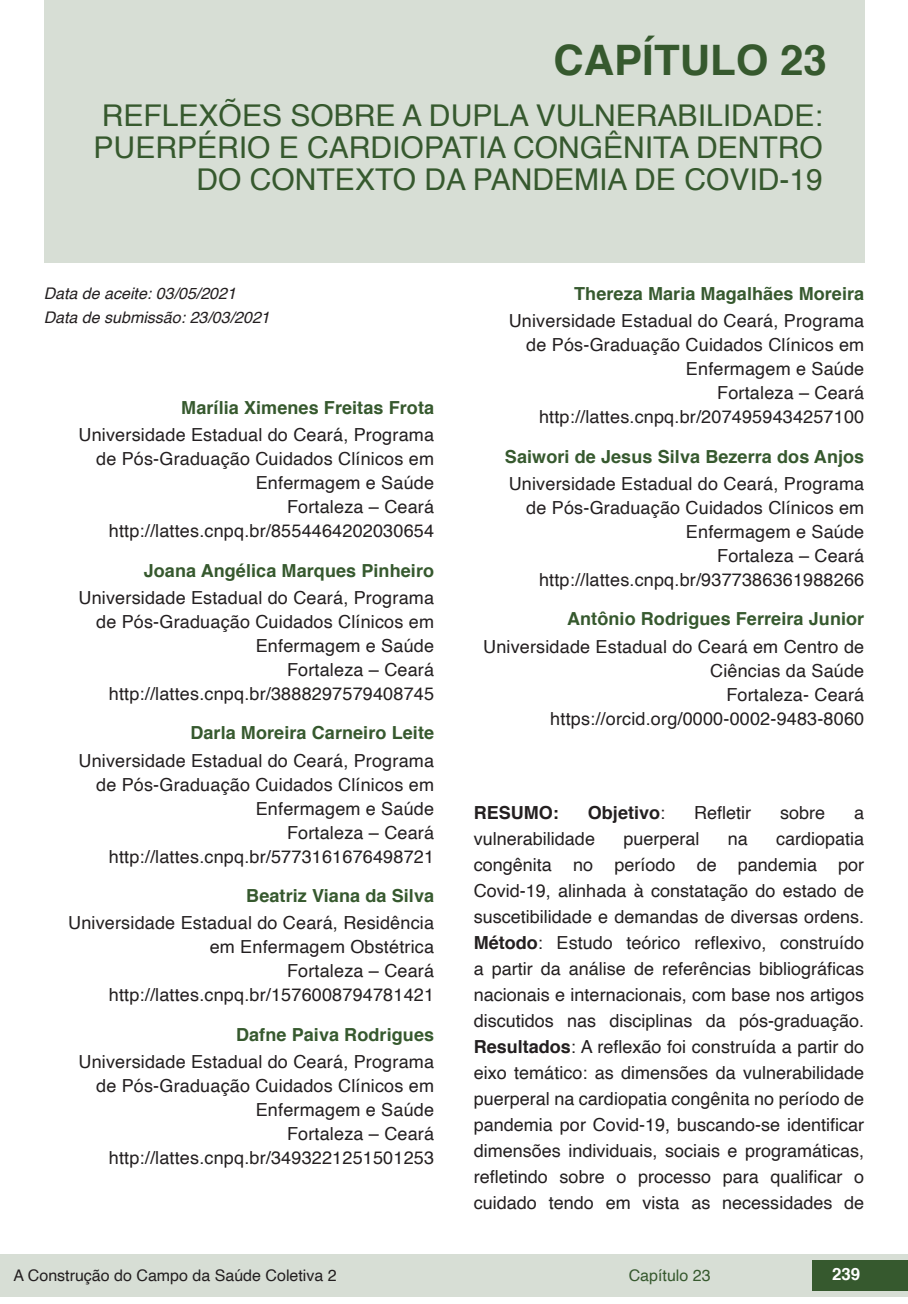
<style>
.page{position:relative;width:908px;height:1304px;background:#fff}
.page>*{position:absolute;margin:0;border:0;box-sizing:border-box;transform-origin:0 0}
.capítulos{font:700 42px "Helvetica";color:#36592e}
.nome_artigos{font:30px/32px "Helvetica";color:#36592e;text-align:right}
.info_autores{font:18px/24px "Helvetica";letter-spacing:.01em;color:#231f20;text-align:right}
.Resumos_e_PC_TXT{font:18px/26px "Helvetica";color:#231f20;text-align:justify}
.nome_autores{font:700 18px "Helvetica";letter-spacing:.005em;color:#36592e}
.Resumos_e_PC_TXT-2{font:700 18px "Helvetica";color:#231f20}
.t1{font:700 16.8px "Helvetica";color:#fff}
.data{font:italic 16px "Helvetica";color:#231f20}
.t2{font:16px "Helvetica";color:#231f20}
.t3{font:16px "Helvetica";color:#36592e}
.s1{font-weight:400}
.s2{font-weight:700}
</style>
<div class="page">
<div style="left:0;top:1254px;width:906px;height:43px;background:#d7ded5"></div>
<div style="left:812px;top:1261px;width:95px;height:30px;background:#36592e"></div>
<div style="left:44px;top:0;width:819px;height:263px;background:#d7ded5"></div>
<p class="capítulos" style="left:553px;top:26px;width:275px">CAPÍTULO 23</p>
<p class="nome_artigos" style="left:94px;top:101px;width:730px">REFLEXÕES SOBRE A DUPLA VULNERABILIDADE:<br>PUERPÉRIO E CARDIOPATIA CONGÊNITA DENTRO<br>DO CONTEXTO DA PANDEMIA DE COVID-19</p>
<p class="data" style="left:44px;top:280px;width:194px">Data de aceite: 03/05/2021</p>
<p class="data" style="left:44px;top:304px;width:227px">Data de submissão: 23/03/2021</p>
<p class="nome_autores" style="left:181px;top:393px;width:254px">Marília Ximenes Freitas Frota</p>
<p class="info_autores" style="left:78px;top:423px;width:357px">Universidade Estadual do Ceará, Programa de Pós-Graduação Cuidados Clínicos em<br>Enfermagem e Saúde</p>
<p class="info_autores" style="left:287px;top:495px;width:148px">Fortaleza – Ceará</p>
<p class="info_autores" style="left:109px;top:519px;width:326px">http://lattes.cnpq.br/8554464202030654</p>
<p class="nome_autores" style="left:144px;top:556px;width:292px">Joana Angélica Marques Pinheiro</p>
<p class="info_autores" style="left:78px;top:586px;width:357px">Universidade Estadual do Ceará, Programa de Pós-Graduação Cuidados Clínicos em<br>Enfermagem e Saúde</p>
<p class="info_autores" style="left:287px;top:658px;width:148px">Fortaleza – Ceará</p>
<p class="info_autores" style="left:109px;top:682px;width:326px">http://lattes.cnpq.br/3888297579408745</p>
<p class="nome_autores" style="left:190px;top:718px;width:245px">Darla Moreira Carneiro Leite</p>
<p class="info_autores" style="left:78px;top:749px;width:357px">Universidade Estadual do Ceará, Programa de Pós-Graduação Cuidados Clínicos em<br>Enfermagem e Saúde</p>
<p class="info_autores" style="left:287px;top:821px;width:148px">Fortaleza – Ceará</p>
<p class="info_autores" style="left:109px;top:845px;width:326px">http://lattes.cnpq.br/5773161676498721</p>
<p class="nome_autores" style="left:246px;top:881px;width:189px">Beatriz Viana da Silva</p>
<p class="info_autores" style="left:68px;top:912px;width:367px">Universidade Estadual do Ceará, Residência em Enfermagem Obstétrica</p>
<p class="info_autores" style="left:287px;top:960px;width:148px">Fortaleza – Ceará</p>
<p class="info_autores" style="left:109px;top:984px;width:326px">http://lattes.cnpq.br/1576008794781421</p>
<p class="nome_autores" style="left:236px;top:1020px;width:199px">Dafne Paiva Rodrigues</p>
<p class="info_autores" style="left:78px;top:1050px;width:357px">Universidade Estadual do Ceará, Programa de Pós-Graduação Cuidados Clínicos em<br>Enfermagem e Saúde</p>
<p class="info_autores" style="left:287px;top:1122px;width:148px">Fortaleza – Ceará</p>
<p class="info_autores" style="left:109px;top:1146px;width:326px">http://lattes.cnpq.br/3493221251501253</p>
<p class="nome_autores" style="left:574px;top:279px;width:291px">Thereza Maria Magalhães Moreira</p>
<p class="info_autores" style="left:508px;top:310px;width:357px">Universidade Estadual do Ceará, Programa de Pós-Graduação Cuidados Clínicos em<br>Enfermagem e Saúde</p>
<p class="info_autores" style="left:716px;top:382px;width:148px">Fortaleza – Ceará</p>
<p class="info_autores" style="left:539px;top:406px;width:326px">http://lattes.cnpq.br/2074959434257100</p>
<p class="nome_autores" style="left:504px;top:442px;width:360px">Saiwori de Jesus Silva Bezerra dos Anjos</p>
<p class="info_autores" style="left:508px;top:472px;width:357px">Universidade Estadual do Ceará, Programa de Pós-Graduação Cuidados Clínicos em<br>Enfermagem e Saúde</p>
<p class="info_autores" style="left:716px;top:544px;width:148px">Fortaleza – Ceará</p>
<p class="info_autores" style="left:539px;top:568px;width:326px">http://lattes.cnpq.br/9377386361988266</p>
<p class="nome_autores" style="left:567px;top:605px;width:298px">Antônio Rodrigues Ferreira Junior</p>
<p class="info_autores" style="left:483px;top:635px;width:382px">Universidade Estadual do Ceará em Centro de<br>Ciências da Saúde</p>
<p class="info_autores" style="left:726px;top:683px;width:139px">Fortaleza- Ceará</p>
<p class="info_autores" style="left:550px;top:707px;width:315px">https://orcid.org/0000-0002-9483-8060</p>
<p class="Resumos_e_PC_TXT-2" style="left:473px;top:798px;width:86px">RESUMO:</p>
<p class="Resumos_e_PC_TXT-2" style="left:587px;top:798px;width:79px">Objetivo<span class="s1">:</span></p>
<p class="Resumos_e_PC_TXT" style="left:693px;top:800px;width:59px">Refletir</p>
<p class="Resumos_e_PC_TXT" style="left:779px;top:800px;width:47px">sobre</p>
<p class="Resumos_e_PC_TXT" style="left:853px;top:800px;width:12px">a</p>
<p class="Resumos_e_PC_TXT" style="left:473px;top:826px;width:123px">vulnerabilidade</p>
<p class="Resumos_e_PC_TXT" style="left:623px;top:826px;width:78px">puerperal</p>
<p class="Resumos_e_PC_TXT" style="left:727px;top:826px;width:22px">na</p>
<p class="Resumos_e_PC_TXT" style="left:473px;top:826px;width:392px;text-indent:302px">cardiopatia congênita no período de pandemia por Covid-19, alinhada à constatação do estado de suscetibilidade e demandas de diversas ordens.<br><span class="s2">Método</span>: Estudo teórico reflexivo, construído a partir da análise de referências bibliográficas nacionais e internacionais, com base nos artigos discutidos nas disciplinas da pós-graduação.<br><span class="s2">Resultados</span>: A reflexão foi construída a partir do eixo temático: as dimensões da vulnerabilidade puerperal na cardiopatia congênita no período de pandemia por Covid-19, buscando-se identificar dimensões individuais, sociais e programáticas, refletindo sobre o processo para qualificar o cuidado tendo em vista as necessidades de</p>
<p class="t2" style="left:14px;top:1263px;width:324px">A Construção do Campo da Saúde Coletiva 2</p>
<p class="t3" style="left:628px;top:1263px;width:83px">Capítulo 23</p>
<p class="t1" style="left:831px;top:1261px;width:30px">239</p>
</div>
